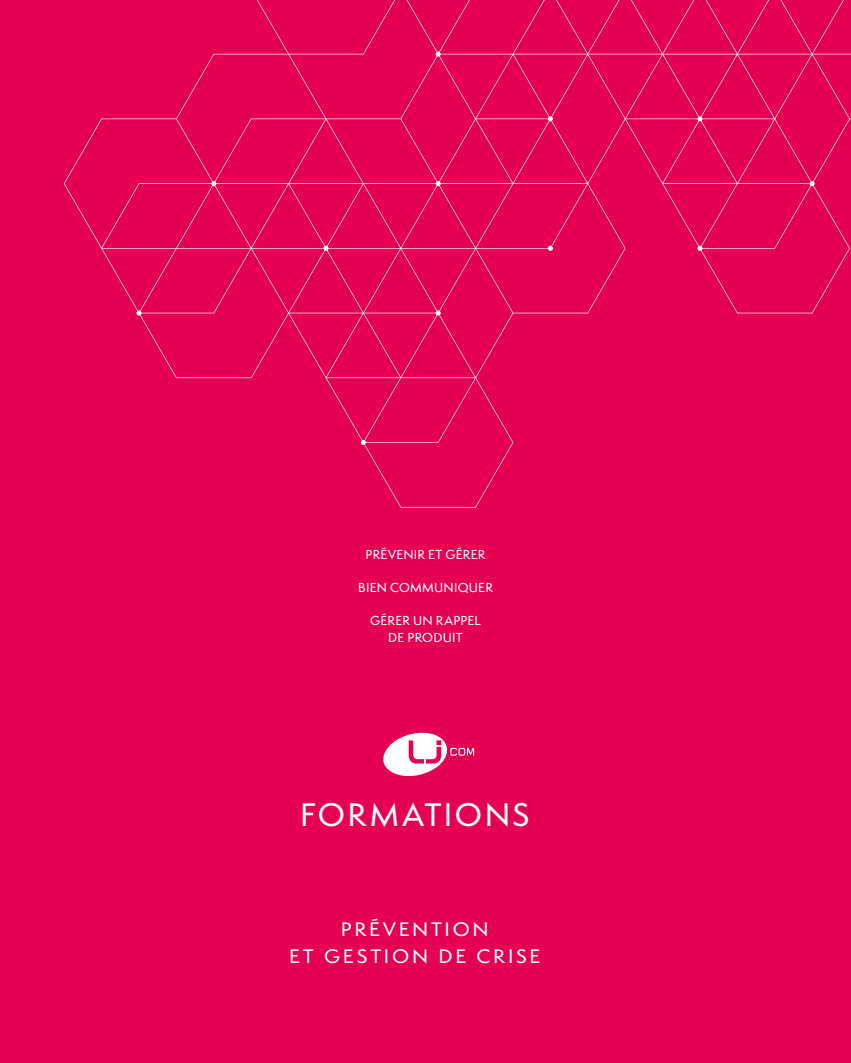
<style>
.page{position:relative;width:851px;height:1063px;background:#fff}
.page>*{position:absolute;margin:0;border:0;box-sizing:border-box;transform-origin:0 0}
.t1{font:500 30px "Semplicita Pro";letter-spacing:.085em;color:#fff}
.t2{font:500 18px/27px "Semplicita Pro";letter-spacing:.145em;color:#fff;text-align:center;scale:1.05 1}
.t3{font:500 12px/16.5px "Semplicita Pro";letter-spacing:.025em;color:#fff;text-align:center}
</style>
<div class="page">
<div style="left:0;top:0;width:850px;height:1063px;background:#e50053"></div>
<svg style="left:99px;top:0;width:751px;height:445px"></svg>
<svg style="left:383px;top:732px;width:91px;height:45px"></svg>
<p class="t3" style="left:365px;top:546px;width:121px">PRÉVENIR ET GÉRER</p>
<p class="t3" style="left:358px;top:579px;width:136px">BIEN COMMUNIQUER</p>
<p class="t3" style="left:370px;top:612px;width:112px">GÉRER UN RAPPEL<br>DE PRODUIT</p>
<h1 class="t1" style="left:300px;top:794px;width:231px">FORMATIONS</h1>
<h2 class="t2" style="left:289px;top:915px;width:241px">PRÉVENTION<br>ET GESTION DE CRISE</h2>
</div>
